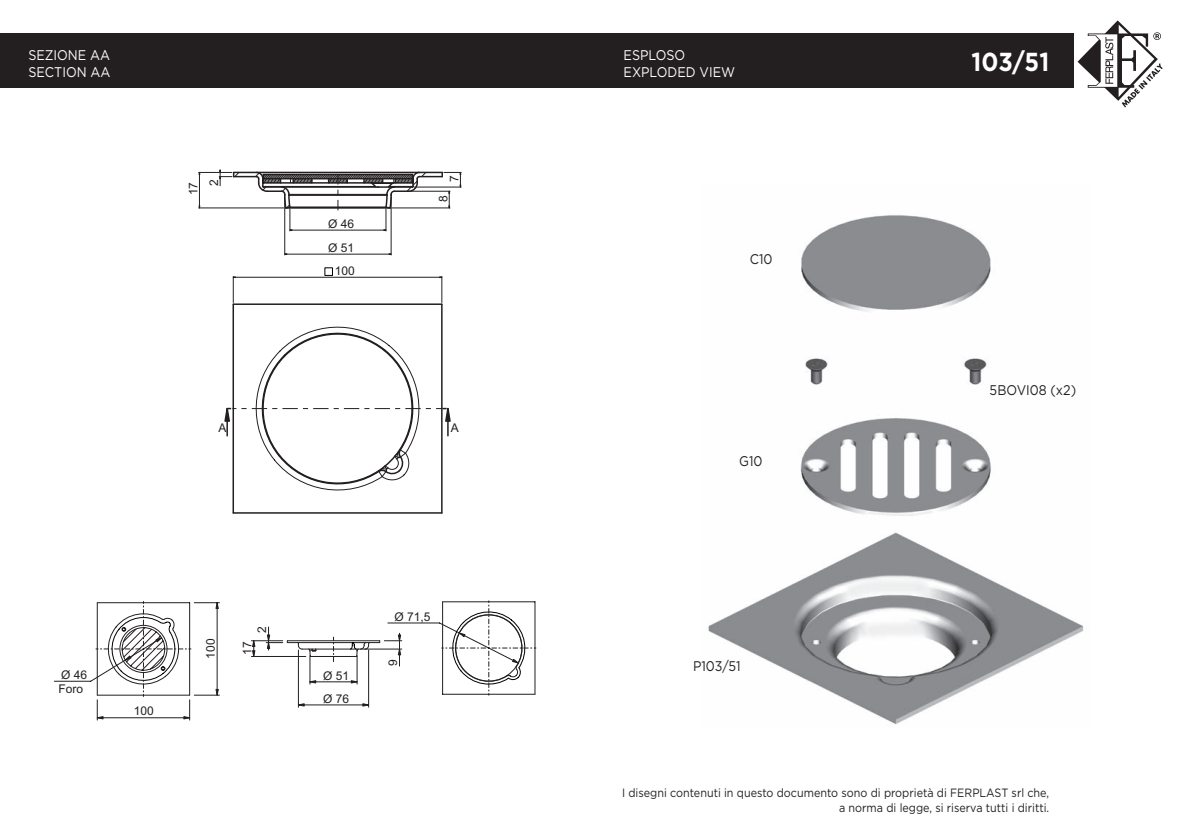
<style>
.page{position:relative;width:1191px;height:840px;background:#fff}
.page>*{position:absolute;margin:0;border:0;box-sizing:border-box;transform-origin:0 0}
.t1{font:700 26px "Gotham";color:#fff;scale:.9 1}
.t2{font:14px/16.8px "Gotham";color:#fff;scale:.9 1}
.t3{font:14px "Gotham";color:#231f20;scale:.9 1}
.t4{font:12px/14.4px "Gotham";color:#231f20;text-align:right;scale:.9 1}
.t5{font:12px "Arial";color:#231f20}
</style>
<div class="page">
<img style="left:708px;top:215px;width:376px;height:510px">
<hr style="left:232px;top:304px;width:2px;height:208px;background:#231f20">
<svg style="left:233px;top:276px;width:3px;height:26px"></svg>
<hr style="left:233px;top:512px;width:209px;height:1px;background:#231f20">
<hr style="left:441px;top:304px;width:1px;height:208px;background:#231f20">
<svg style="left:439px;top:276px;width:3px;height:26px"></svg>
<hr style="left:233px;top:303px;width:209px;height:2px;background:#231f20">
<hr style="left:233px;top:277px;width:209px;height:1px;background:#231f20">
<svg style="left:224px;top:319px;width:227px;height:180px"></svg>
<hr style="left:199px;top:172px;width:1px;height:36px;background:#231f20">
<hr style="left:199px;top:207px;width:85px;height:1px;background:#231f20">
<hr style="left:199px;top:172px;width:33px;height:1px;background:#231f20">
<svg style="left:219px;top:170px;width:242px;height:85px"></svg>
<svg style="left:54px;top:600px;width:482px;height:120px"></svg>
<div style="left:0;top:33px;width:1073px;height:55px;background:#231f20"></div>
<svg style="left:1077px;top:20px;width:85px;height:87px"></svg>
<p class="t2" style="left:28px;top:46px;width:93px">SEZIONE AA<br>SECTION AA</p>
<p class="t2" style="left:623px;top:46px;width:125px">ESPLOSO<br>EXPLODED VIEW</p>
<p class="t5" style="left:185px;top:195px;width:15px;rotate:-90deg">17</p>
<p class="t5" style="left:206px;top:186px;width:8px;rotate:-90deg">2</p>
<p class="t5" style="left:328px;top:216px;width:28px">Ø 46</p>
<p class="t5" style="left:328px;top:240px;width:28px">Ø 51</p>
<p class="t5" style="left:335px;top:263px;width:22px">100</p>
<p class="t5" style="left:446px;top:182px;width:8px;rotate:-90deg">7</p>
<p class="t5" style="left:435px;top:202px;width:8px;rotate:-90deg">8</p>
<p class="t5" style="left:218px;top:419px;width:10px">A</p>
<p class="t5" style="left:451px;top:419px;width:10px">A</p>
<p class="t5" style="left:61px;top:666px;width:28px">Ø 46</p>
<p class="t5" style="left:58px;top:680px;width:26px">Foro</p>
<p class="t5" style="left:134px;top:703px;width:22px">100</p>
<p class="t5" style="left:203px;top:658px;width:22px;rotate:-90deg">100</p>
<p class="t5" style="left:254px;top:633px;width:8px;rotate:-90deg">2</p>
<p class="t5" style="left:239px;top:654px;width:15px;rotate:-90deg">17</p>
<p class="t5" style="left:323px;top:667px;width:28px">Ø 51</p>
<p class="t5" style="left:323px;top:690px;width:28px">Ø 76</p>
<p class="t5" style="left:394px;top:608px;width:38px">Ø 71,5</p>
<p class="t5" style="left:385px;top:665px;width:8px;rotate:-90deg">9</p>
<p class="t3" style="left:749px;top:251px;width:27px">C10</p>
<p class="t3" style="left:739px;top:453px;width:27px">G10</p>
<p class="t3" style="left:693px;top:657px;width:55px">P103/51</p>
<h1 class="t1" style="left:971px;top:46px;width:88px">103/51</h1>
<p class="t3" style="left:989px;top:382px;width:98px">5BOVI08 (x2)</p>
<p class="t4" style="left:622px;top:785px;width:476px">I disegni contenuti in questo documento sono di proprietà di FERPLAST srl che, a norma di legge, si riserva tutti i diritti.</p>
</div>
